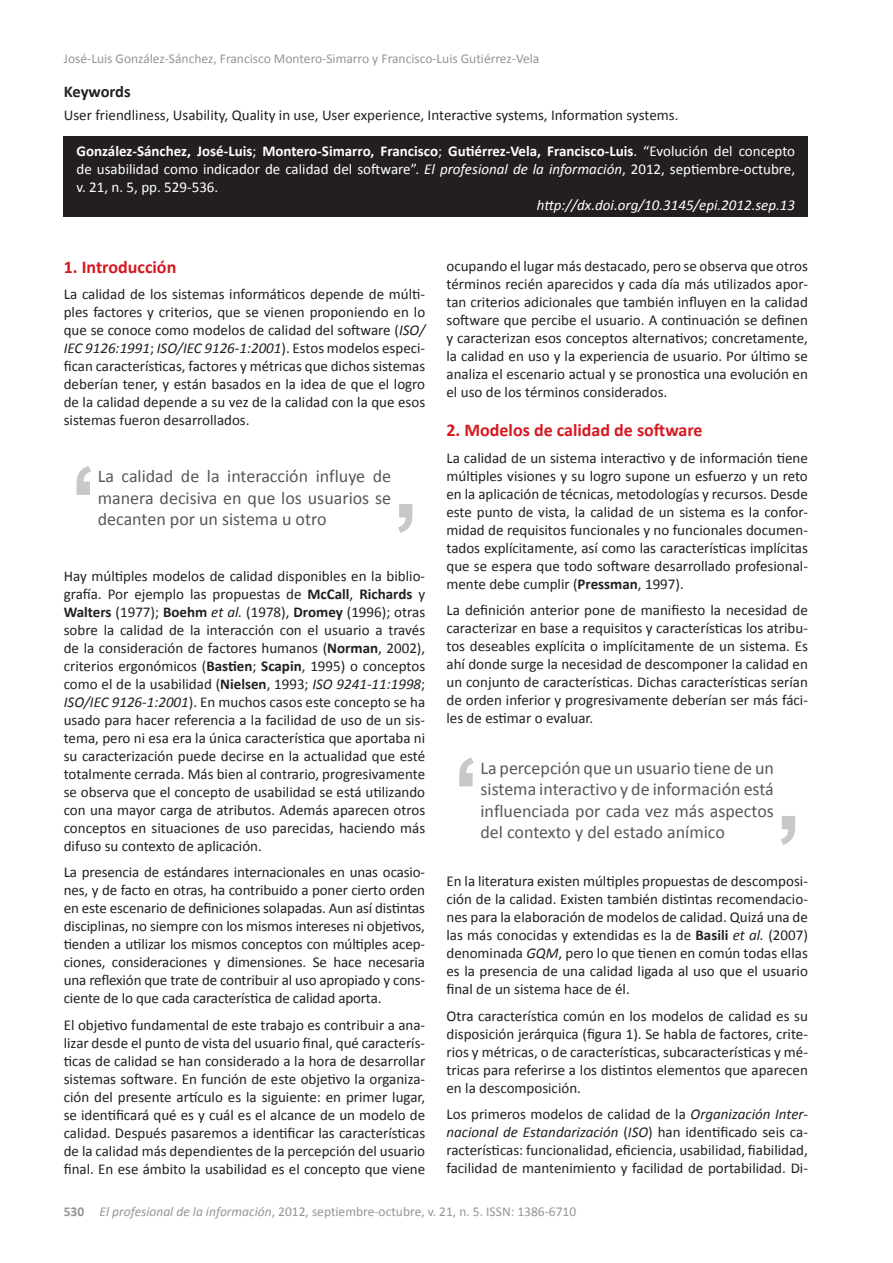
<style>
.page{position:relative;width:893px;height:1263px;background:#fff}
.page>*{position:absolute;margin:0;border:0;box-sizing:border-box;transform-origin:0 0}
.t1{font:18px/21.6px "Calibri";color:#57585a;text-align:justify}
.t2{font:700 18px "Calibri";color:#d7171f}
.t3{font:700 16.5px "Calibri";letter-spacing:-.01em;color:#231f20}
.t4{font:15px/18px "Calibri";color:#231f20;text-align:justify}
.t5{font:15px/18px "Calibri";color:#fff;text-align:justify}
.t6{font:italic 15px "Calibri";color:#fff}
.t7{font:13.5px "Calibri";color:#939598}
.s1{font-weight:700}
.s2{font-style:italic}
</style>
<div class="page">
<div style="left:64px;top:136px;width:744px;height:81px;background:#231f20"></div>
<svg style="left:398px;top:504px;width:14px;height:29px"></svg>
<svg style="left:77px;top:466px;width:14px;height:29px"></svg>
<svg style="left:781px;top:816px;width:14px;height:29px"></svg>
<svg style="left:459px;top:757px;width:15px;height:29px"></svg>
<p class="t7" style="left:64px;top:50px;width:477px">José-Luis González-Sánchez, Francisco Montero-Simarro y Francisco-Luis Gutiérrez-Vela</p>
<p class="t3" style="left:64px;top:81px;width:68px">Keywords</p>
<p class="t4" style="left:64px;top:106px;width:616px">User friendliness, Usability, Quality in use, User experience, Interactive systems, Information systems.</p>
<p class="t5" style="left:77px;top:142px;width:720px"><span class="s1">González-Sánchez, José-Luis</span>; <span class="s1">Montero-Simarro, Francisco</span>; <span class="s1">Gutiérrez-Vela, Francisco-Luis</span>. “Evolución del concepto de usabilidad como indicador de calidad del software”. <span class="s2">El profesional de la información</span>, 2012, septiembre-octubre, v. 21, n. 5, pp. 529-536.</p>
<p class="t6" style="left:537px;top:194px;width:260px">http://dx.doi.org/10.3145/epi.2012.sep.13</p>
<p class="t2" style="left:64px;top:255px;width:114px">1. Introducción</p>
<p class="t4" style="left:64px;top:285px;width:363px">La calidad de los sistemas informáticos depende de múlti&shy;ples factores y criterios, que se vienen proponiendo en lo que se conoce como modelos de calidad del software (<span class="s2">ISO/ IEC 9126:1991</span>; <span class="s2">ISO/IEC 9126-1:2001</span>). Estos modelos especi&shy;fican características, factores y métricas que dichos sistemas deberían tener, y están basados en la idea de que el logro de la calidad depende a su vez de la calidad con la que esos sistemas fueron desarrollados.</p>
<p class="t1" style="left:98px;top:465px;width:295px">La calidad de la interacción influye de manera decisiva en que los usuarios se decanten por un sistema u otro</p>
<p class="t4" style="left:64px;top:567px;width:363px">Hay múltiples modelos de calidad disponibles en la biblio&shy;grafía. Por ejemplo las propuestas de <span class="s1">McCall</span>, <span class="s1">Richards</span> y <span class="s1">Walters</span> (1977); <span class="s1">Boehm</span> <span class="s2">et al.</span> (1978), <span class="s1">Dromey</span> (1996); otras sobre la calidad de la interacción con el usuario a través de la consideración de factores humanos (<span class="s1">Norman</span>, 2002), criterios ergonómicos (<span class="s1">Bastien</span>; <span class="s1">Scapin</span>, 1995) o conceptos como el de la usabilidad (<span class="s1">Nielsen</span>, 1993; <span class="s2">ISO 9241-11:1998</span>; <span class="s2">ISO/IEC 9126-1:2001</span>). En muchos casos este concepto se ha usado para hacer referencia a la facilidad de uso de un sis&shy;tema, pero ni esa era la única característica que aportaba ni su caracterización puede decirse en la actualidad que esté totalmente cerrada. Más bien al contrario, progresivamente se observa que el concepto de usabilidad se está utilizando con una mayor carga de atributos. Además aparecen otros conceptos en situaciones de uso parecidas, haciendo más difuso su contexto de aplicación.</p>
<p class="t4" style="left:64px;top:863px;width:363px">La presencia de estándares internacionales en unas ocasio&shy;nes, y de facto en otras, ha contribuido a poner cierto orden en este escenario de definiciones solapadas. Aun así distintas disciplinas, no siempre con los mismos intereses ni objetivos, tienden a utilizar los mismos conceptos con múltiples acep&shy;ciones, consideraciones y dimensiones. Se hace necesaria una reflexión que trate de contribuir al uso apropiado y cons&shy;ciente de lo que cada característica de calidad aporta.</p>
<p class="t4" style="left:64px;top:1016px;width:363px">El objetivo fundamental de este trabajo es contribuir a ana&shy;lizar desde el punto de vista del usuario final, qué caracterís&shy;ticas de calidad se han considerado a la hora de desarrollar sistemas software. En función de este objetivo la organiza&shy;ción del presente artículo es la siguiente: en primer lugar, se identificará qué es y cuál es el alcance de un modelo de calidad. Después pasaremos a identificar las características de la calidad más dependientes de la percepción del usuario final. En ese ámbito la usabilidad es el concepto que viene</p>
<p class="t4" style="left:446px;top:257px;width:363px">ocupando el lugar más destacado, pero se observa que otros términos recién aparecidos y cada día más utilizados apor&shy;tan criterios adicionales que también influyen en la calidad software que percibe el usuario. A continuación se definen y caracterizan esos conceptos alternativos; concretamente, la calidad en uso y la experiencia de usuario. Por último se analiza el escenario actual y se pronostica una evolución en el uso de los términos considerados.</p>
<p class="t2" style="left:446px;top:419px;width:258px">2. Modelos de calidad de software</p>
<p class="t4" style="left:446px;top:449px;width:363px">La calidad de un sistema interactivo y de información tiene múltiples visiones y su logro supone un esfuerzo y un reto en la aplicación de técnicas, metodologías y recursos. Desde este punto de vista, la calidad de un sistema es la confor&shy;midad de requisitos funcionales y no funcionales documen&shy;tados explícitamente, así como las características implícitas que se espera que todo software desarrollado profesional&shy;mente debe cumplir (<span class="s1">Pressman</span>, 1997).</p>
<p class="t4" style="left:446px;top:601px;width:363px">La definición anterior pone de manifiesto la necesidad de caracterizar en base a requisitos y características los atribu&shy;tos deseables explícita o implícitamente de un sistema. Es ahí donde surge la necesidad de descomponer la calidad en un conjunto de características. Dichas características serían de orden inferior y progresivamente deberían ser más fáci&shy;les de estimar o evaluar.</p>
<p class="t1" style="left:480px;top:757px;width:295px">La percepción que un usuario tiene de un sistema interactivo y de información está influenciada por cada vez más aspectos del contexto y del estado anímico</p>
<p class="t4" style="left:446px;top:872px;width:363px">En la literatura existen múltiples propuestas de descomposi&shy;ción de la calidad. Existen también distintas recomendacio&shy;nes para la elaboración de modelos de calidad. Quizá una de las más conocidas y extendidas es la de <span class="s1">Basili</span> <span class="s2">et al.</span> (2007) denominada <span class="s2">GQM</span>, pero lo que tienen en común todas ellas es la presencia de una calidad ligada al uso que el usuario final de un sistema hace de él.</p>
<p class="t4" style="left:446px;top:1007px;width:363px">Otra característica común en los modelos de calidad es su disposición jerárquica (figura 1). Se habla de factores, crite&shy;rios y métricas, o de características, subcaracterísticas y mé&shy;tricas para referirse a los distintos elementos que aparecen en la descomposición.</p>
<p class="t4" style="left:446px;top:1105px;width:363px">Los primeros modelos de calidad de la <span class="s2">Organización Inter&shy;nacional de Estandarización</span> (<span class="s2">ISO</span>) han identificado seis ca&shy;racterísticas: funcionalidad, eficiencia, usabilidad, fiabilidad, facilidad de mantenimiento y facilidad de portabilidad. Di-</p>
<p class="t7" style="left:64px;top:1203px;width:514px"><span class="s1">530</span> <span class="s2">El profesional de la información</span>, 2012, septiembre-octubre, v. 21, n. 5. ISSN: 1386-6710</p>
</div>
